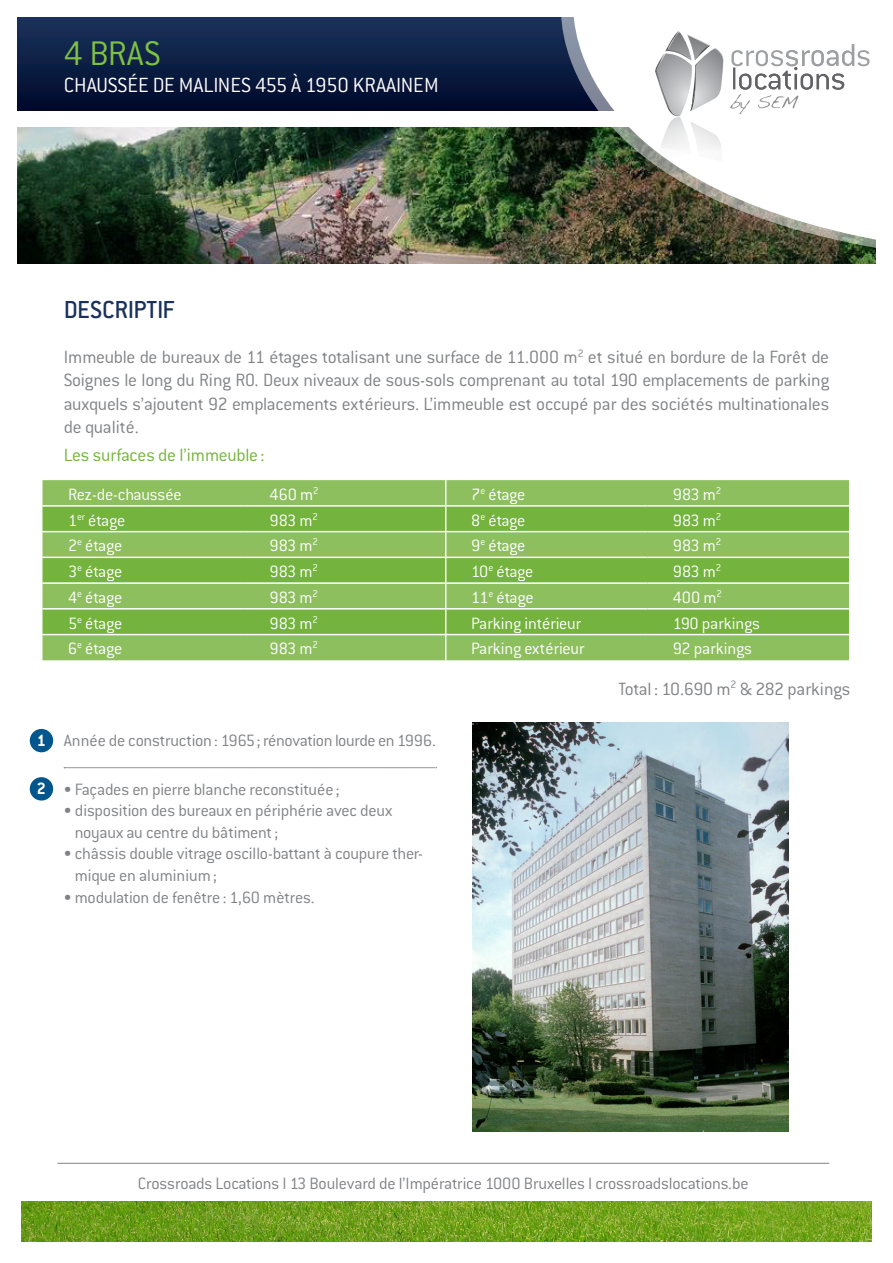
<style>
.page{position:relative;width:893px;height:1263px;background:#fff}
.page>*{position:absolute;margin:0;border:0;box-sizing:border-box;transform-origin:0 0}
.t1{font:300 37.5px "Conduit ITC";color:#7ec243}
.t2{font:500 27px "Conduit ITC";letter-spacing:-.01em;color:#1a325b}
.t3{font:300 22.5px "Conduit ITC";color:#fff}
.t4{font:300 19.5px/23.4px "Conduit ITC";letter-spacing:-.01em;color:#808285;text-align:justify}
.t5{font:300 19.5px "Conduit ITC";letter-spacing:-.015em;color:#74b33d}
.t6{font:300 18px/21.6px "Conduit ITC";letter-spacing:-.015em;color:#808285}
.t7{font:300 18px "Conduit ITC";letter-spacing:-.015em;color:#fff}
.t8{font:700 18px "Conduit ITC";color:#fff}
</style>
<div class="page">
<div style="left:17px;top:17px;width:859px;height:94px;background:linear-gradient(to bottom,#1b335b,#00092b)"></div>
<div style="left:43px;top:480px;width:806px;height:180px;background:#8dbf5f"></div>
<svg style="left:43px;top:507px;width:806px;height:127px;fill:#74b33d"></svg>
<hr style="left:43px;top:505px;width:201px;height:2px;background:#fff">
<hr style="left:43px;top:531px;width:201px;height:1px;background:#fff">
<hr style="left:244px;top:531px;width:202px;height:1px;background:#fff">
<hr style="left:446px;top:531px;width:201px;height:1px;background:#fff">
<hr style="left:647px;top:531px;width:202px;height:1px;background:#fff">
<hr style="left:244px;top:505px;width:202px;height:2px;background:#fff">
<hr style="left:446px;top:505px;width:201px;height:2px;background:#fff">
<hr style="left:647px;top:505px;width:202px;height:2px;background:#fff">
<svg style="left:445px;top:480px;width:1px;height:180px"></svg>
<hr style="left:43px;top:557px;width:201px;height:1px;background:#fff">
<hr style="left:244px;top:557px;width:202px;height:1px;background:#fff">
<hr style="left:446px;top:557px;width:201px;height:1px;background:#fff">
<hr style="left:647px;top:557px;width:202px;height:1px;background:#fff">
<hr style="left:43px;top:582px;width:201px;height:2px;background:#fff">
<hr style="left:244px;top:582px;width:202px;height:2px;background:#fff">
<hr style="left:446px;top:582px;width:201px;height:2px;background:#fff">
<hr style="left:647px;top:582px;width:202px;height:2px;background:#fff">
<hr style="left:43px;top:608px;width:201px;height:2px;background:#fff">
<hr style="left:244px;top:608px;width:202px;height:2px;background:#fff">
<hr style="left:446px;top:608px;width:201px;height:2px;background:#fff">
<hr style="left:647px;top:608px;width:202px;height:2px;background:#fff">
<hr style="left:43px;top:634px;width:201px;height:1px;background:#fff">
<hr style="left:244px;top:634px;width:202px;height:1px;background:#fff">
<hr style="left:446px;top:634px;width:201px;height:1px;background:#fff">
<hr style="left:647px;top:634px;width:202px;height:1px;background:#fff">
<img style="left:21px;top:1202px;width:851px;height:40px">
<hr style="left:57px;top:1163px;width:772px;height:1px;background:#808285">
<img style="left:17px;top:128px;width:859px;height:136px">
<svg style="left:560px;top:243px;width:316px;height:6px"></svg>
<img style="left:555px;top:17px;width:321px;height:226px">
<svg style="left:730px;top:44px;width:140px;height:70px"></svg>
<svg style="left:655px;top:31px;width:69px;height:138px"></svg>
<svg style="left:64px;top:767px;width:373px;height:1px"></svg>
<div style="left:30px;top:729px;width:23px;height:23px;background:#01568e;border-radius:50%"></div>
<div style="left:30px;top:777px;width:23px;height:23px;background:#01568e;border-radius:50%"></div>
<img style="left:472px;top:723px;width:317px;height:408px">
<p class="t1" style="left:64px;top:32px;width:98px">4 BRAS</p>
<p class="t3" style="left:64px;top:72px;width:376px">CHAUSSÉE DE MALINES 455 À 1950 KRAAINEM</p>
<p class="t2" style="left:64px;top:295px;width:113px">DESCRIPTIF</p>
<p class="t4" style="left:64px;top:345px;width:767px">Immeuble de bureaux de 11 étages totalisant une surface de 11.000 m<sup>2</sup> et situé en bordure de la Forêt de Soignes le long du Ring RO. Deux niveaux de sous-sols comprenant au total 190 emplacements de parking auxquels s’ajoutent 92 emplacements extérieurs. L’immeuble est occupé par des sociétés multinationales de qualité.</p>
<p class="t5" style="left:64px;top:445px;width:202px">Les surfaces de l’immeuble :</p>
<p class="t7" style="left:68px;top:484px;width:115px">Rez-de-chaussée</p>
<p class="t7" style="left:270px;top:484px;width:50px">460 m<sup>2</sup></p>
<p class="t7" style="left:471px;top:484px;width:56px">7<sup>e</sup> étage</p>
<p class="t7" style="left:673px;top:484px;width:50px">983 m<sup>2</sup></p>
<p class="t7" style="left:68px;top:510px;width:59px">1<sup>er</sup> étage</p>
<p class="t7" style="left:270px;top:510px;width:50px">983 m<sup>2</sup></p>
<p class="t7" style="left:471px;top:510px;width:56px">8<sup>e</sup> étage</p>
<p class="t7" style="left:673px;top:510px;width:50px">983 m<sup>2</sup></p>
<p class="t7" style="left:68px;top:536px;width:56px">2<sup>e</sup> étage</p>
<p class="t7" style="left:270px;top:536px;width:50px">983 m<sup>2</sup></p>
<p class="t7" style="left:471px;top:536px;width:56px">9<sup>e</sup> étage</p>
<p class="t7" style="left:673px;top:536px;width:50px">983 m<sup>2</sup></p>
<p class="t7" style="left:68px;top:562px;width:56px">3<sup>e</sup> étage</p>
<p class="t7" style="left:270px;top:562px;width:50px">983 m<sup>2</sup></p>
<p class="t7" style="left:471px;top:562px;width:64px">10<sup>e</sup> étage</p>
<p class="t7" style="left:673px;top:562px;width:50px">983 m<sup>2</sup></p>
<p class="t7" style="left:68px;top:587px;width:56px">4<sup>e</sup> étage</p>
<p class="t7" style="left:270px;top:587px;width:50px">983 m<sup>2</sup></p>
<p class="t7" style="left:471px;top:587px;width:64px">11<sup>e</sup> étage</p>
<p class="t7" style="left:673px;top:587px;width:51px">400 m<sup>2</sup></p>
<p class="t7" style="left:68px;top:613px;width:56px">5<sup>e</sup> étage</p>
<p class="t7" style="left:270px;top:613px;width:50px">983 m<sup>2</sup></p>
<p class="t7" style="left:471px;top:613px;width:111px">Parking intérieur</p>
<p class="t7" style="left:673px;top:613px;width:89px">190 parkings</p>
<p class="t7" style="left:68px;top:639px;width:56px">6<sup>e</sup> étage</p>
<p class="t7" style="left:270px;top:639px;width:50px">983 m<sup>2</sup></p>
<p class="t7" style="left:471px;top:639px;width:115px">Parking extérieur</p>
<p class="t7" style="left:673px;top:639px;width:81px">92 parkings</p>
<p class="t4" style="left:619px;top:677px;width:233px">Total : 10.690 m<sup>2</sup> &amp; 282 parkings</p>
<p class="t8" style="left:37px;top:730px;width:11px">1</p>
<p class="t6" style="left:64px;top:730px;width:374px">Année de construction : 1965; rénovation lourde en 1996.</p>
<p class="t8" style="left:37px;top:778px;width:11px">2</p>
<p class="t6" style="left:64px;top:778px;width:277px">• Façades en pierre blanche reconstituée ;</p>
<p class="t6" style="left:75px;top:800px;width:319px;text-indent:-11px">• disposition des bureaux en périphérie avec deux noyaux au centre du bâtiment;</p>
<p class="t6" style="left:75px;top:843px;width:350px;text-indent:-11px">• châssis double vitrage oscillo-battant à coupure ther&shy;mique en aluminium;</p>
<p class="t6" style="left:64px;top:886px;width:252px">• modulation de fenêtre : 1,60 mètres.</p>
<p class="t6" style="left:138px;top:1172px;width:612px">Crossroads Locations I 13 Boulevard de l’Impératrice 1000 Bruxelles I crossroadslocations.be</p>
</div>
